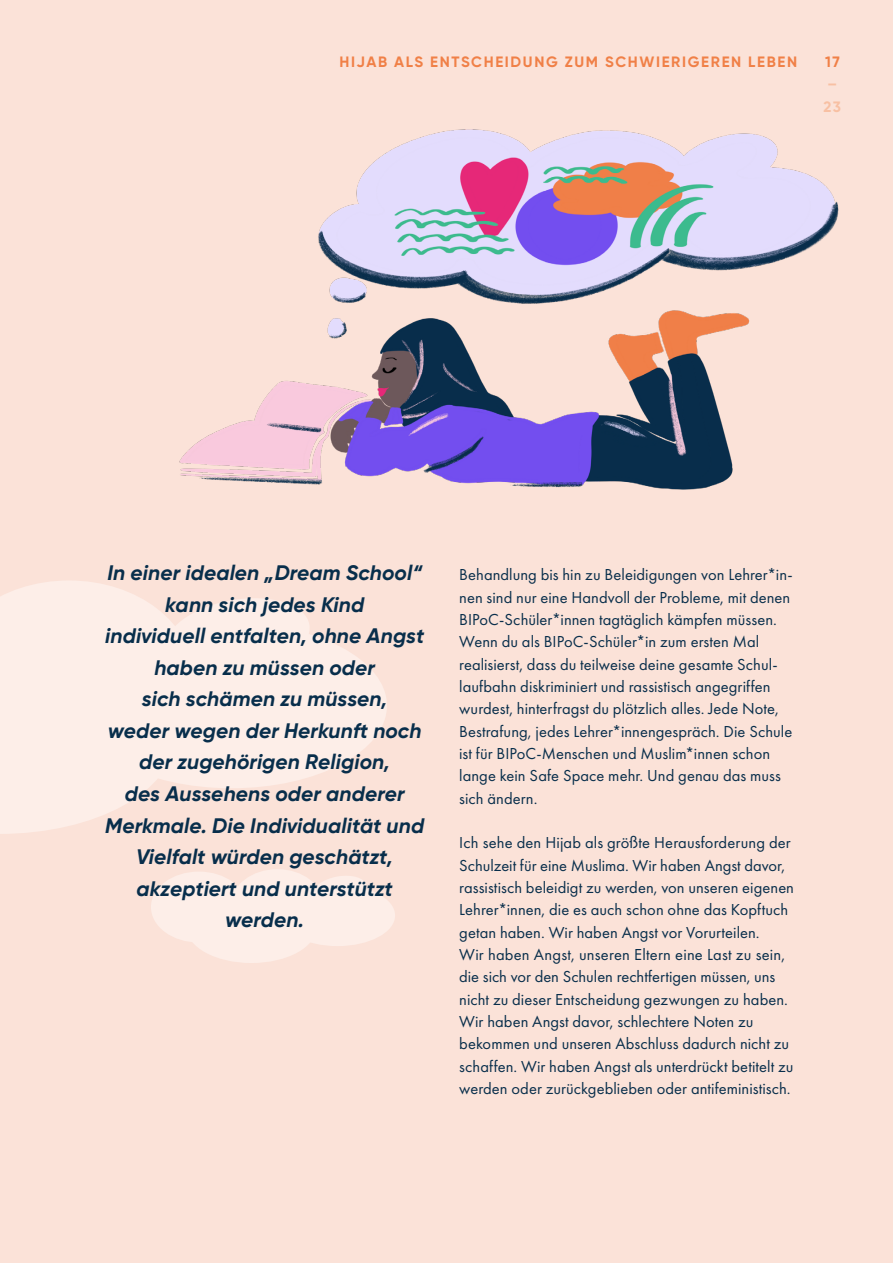
<style>
.page{position:relative;width:893px;height:1263px;background:#fbe2d8}
.page>*{position:absolute;margin:0;border:0;box-sizing:border-box;transform-origin:0 0}
.t1{font:italic 700 21px/31.5px "Gilroy";letter-spacing:.005em;color:#082e4b;text-align:center}
.t2{font:16.5px/22.4px "Futura PT";letter-spacing:.005em;color:#082e4b}
.t3{font:700 15px "Gilroy";letter-spacing:.11em;color:#f08047}
.t4{font:700 15px/22.4px "Gilroy";color:#f8c0a3}
</style>
<div class="page">
<div style="left:76px;top:623px;width:311px;height:165px;background:#fdeee8;border-radius:50%"></div>
<svg style="left:0;top:581px;width:309px;height:253px"></svg>
<div style="left:151px;top:871px;width:96px;height:71px;background:#fdeee8;border-radius:50%"></div>
<div style="left:187px;top:892px;width:129px;height:71px;background:#fdeee8;border-radius:50%"></div>
<div style="left:231px;top:869px;width:92px;height:71px;background:#fdeee8;border-radius:50%"></div>
<div style="left:280px;top:885px;width:115px;height:61px;background:#fdeee8;border-radius:50%"></div>
<svg style="left:317px;top:876px;width:49px;height:13px"></svg>
<img style="left:179px;top:129px;width:660px;height:361px">
<p class="t3" style="left:339px;top:52px;width:459px">HIJAB ALS ENTSCHEIDUNG ZUM SCHWIERIGEREN LEBEN</p>
<p class="t3" style="left:825px;top:52px;width:16px">17</p>
<p class="t4" style="left:824px;top:73px;width:19px">–<br>23</p>
<p class="t1" style="left:105px;top:557px;width:320px">In einer idealen „Dream School“ kann sich jedes Kind<br>individuell entfalten, ohne Angst haben zu müssen oder<br>sich schämen zu müssen,<br>weder wegen der Herkunft noch der zugehörigen Religion,<br>des Aussehens oder anderer<br>Merkmale. Die Individualität und<br>Vielfalt würden geschätzt, akzeptiert und unterstützt werden.</p>
<p class="t2" style="left:459px;top:564px;width:335px">Behandlung bis hin zu Beleidigungen von Lehrer*in&shy;nen sind nur eine Handvoll der Probleme, mit denen BIPoC-Schüler*innen tagtäglich kämpfen müssen.<br>Wenn du als BIPoC-Schüler*in zum ersten Mal realisierst, dass du teilweise deine gesamte Schul&shy;laufbahn diskriminiert und rassistisch angegriffen wurdest, hinterfragst du plötzlich alles. Jede Note, Bestrafung, jedes Lehrer*innengespräch. Die Schule ist für BIPoC-Menschen und Muslim*innen schon lange kein Safe Space mehr. Und genau das muss sich ändern.</p>
<p class="t2" style="left:459px;top:832px;width:336px">Ich sehe den Hijab als größte Herausforderung der Schulzeit für eine Muslima. Wir haben Angst davor, rassistisch beleidigt zu werden, von unseren eigenen Lehrer*innen, die es auch schon ohne das Kopftuch getan haben. Wir haben Angst vor Vorurteilen.<br>Wir haben Angst, unseren Eltern eine Last zu sein, die sich vor den Schulen rechtfertigen müssen, uns nicht zu dieser Entscheidung gezwungen zu haben.<br>Wir haben Angst davor, schlechtere Noten zu bekommen und unseren Abschluss dadurch nicht zu schaffen. Wir haben Angst als unterdrückt betitelt zu werden oder zurückgeblieben oder antifeministisch.</p>
</div>
